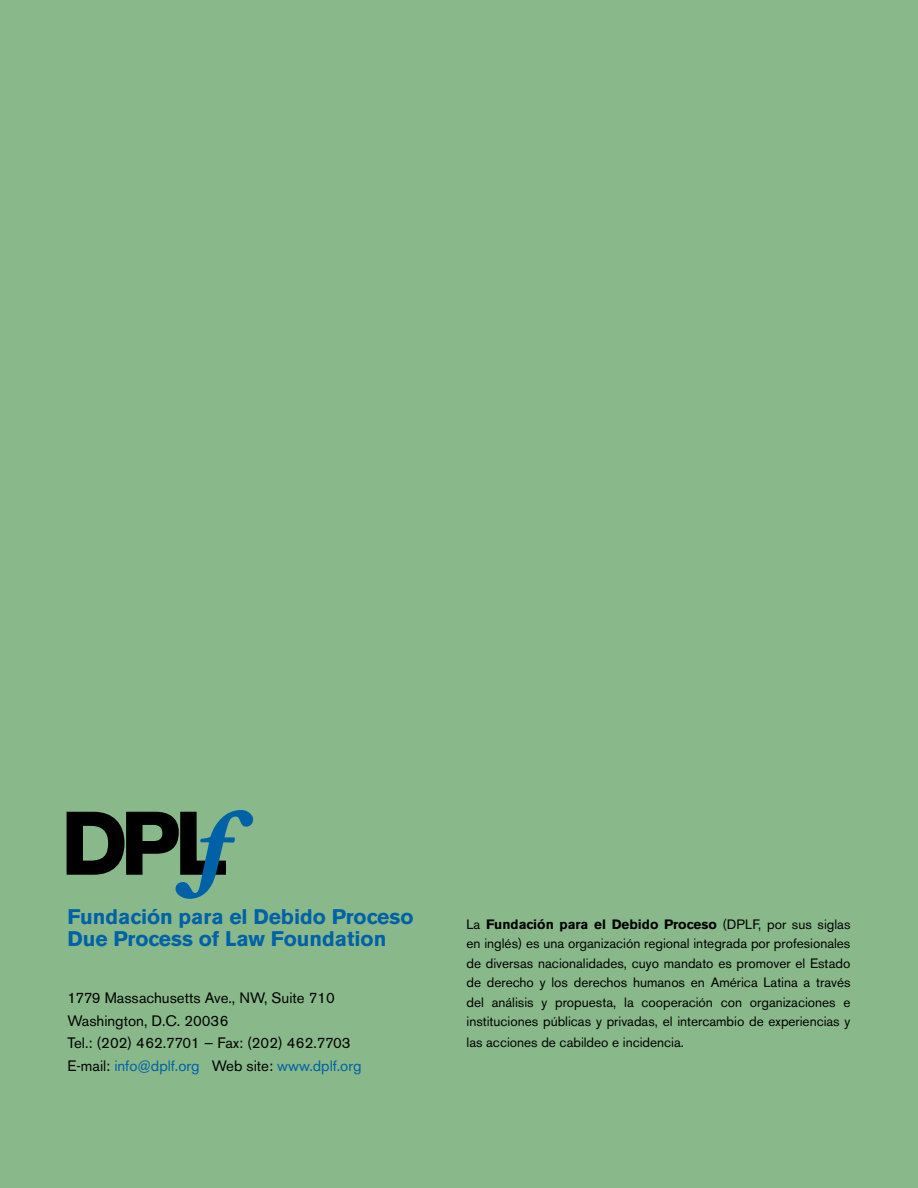
<style>
.page{position:relative;width:918px;height:1188px;background:#89b88a}
.page>*{position:absolute;margin:0;border:0;box-sizing:border-box;transform-origin:0 0}
.t1{font:700 21px/22.5px "Akzidenz Grotesk BE";color:#0061a6}
.t2{font:15px/22.5px "Akzidenz Grotesk BE";color:#000}
.t3{font:13.5px/19.5px "Akzidenz Grotesk BE";color:#000;text-align:justify}
.s1{color:#0061a6}
.s2{font-weight:700}
</style>
<div class="page">
<svg style="left:67px;top:810px;width:186px;height:89px"></svg>
<h1 class="t1" style="left:68px;top:906px;width:348px">Fundación para el Debido Proceso<br>Due Process of Law Foundation</h1>
<p class="t2" style="left:68px;top:987px;width:296px">1779 Massachusetts Ave., NW, Suite 710<br>Washington, D.C. 20036<br>Tel.: (202) 462.7701 — Fax: (202) 462.7703<br>E-mail: <span class="s1">info@dplf.org</span> Web site: <span class="s1">www.dplf.org</span></p>
<p class="t3" style="left:467px;top:914px;width:385px">La <span class="s2">Fundación para el Debido Proceso</span> (DPLF, por sus siglas en inglés) es una organización regional integrada por profesionales de diversas nacionalidades, cuyo mandato es promover el Estado de derecho y los derechos humanos en América Latina a través del análisis y propuesta, la cooperación con organizaciones e instituciones públicas y privadas, el intercambio de experiencias y</p>
<p class="t3" style="left:467px;top:1033px;width:219px">las acciones de cabildeo e incidencia.</p>
</div>
